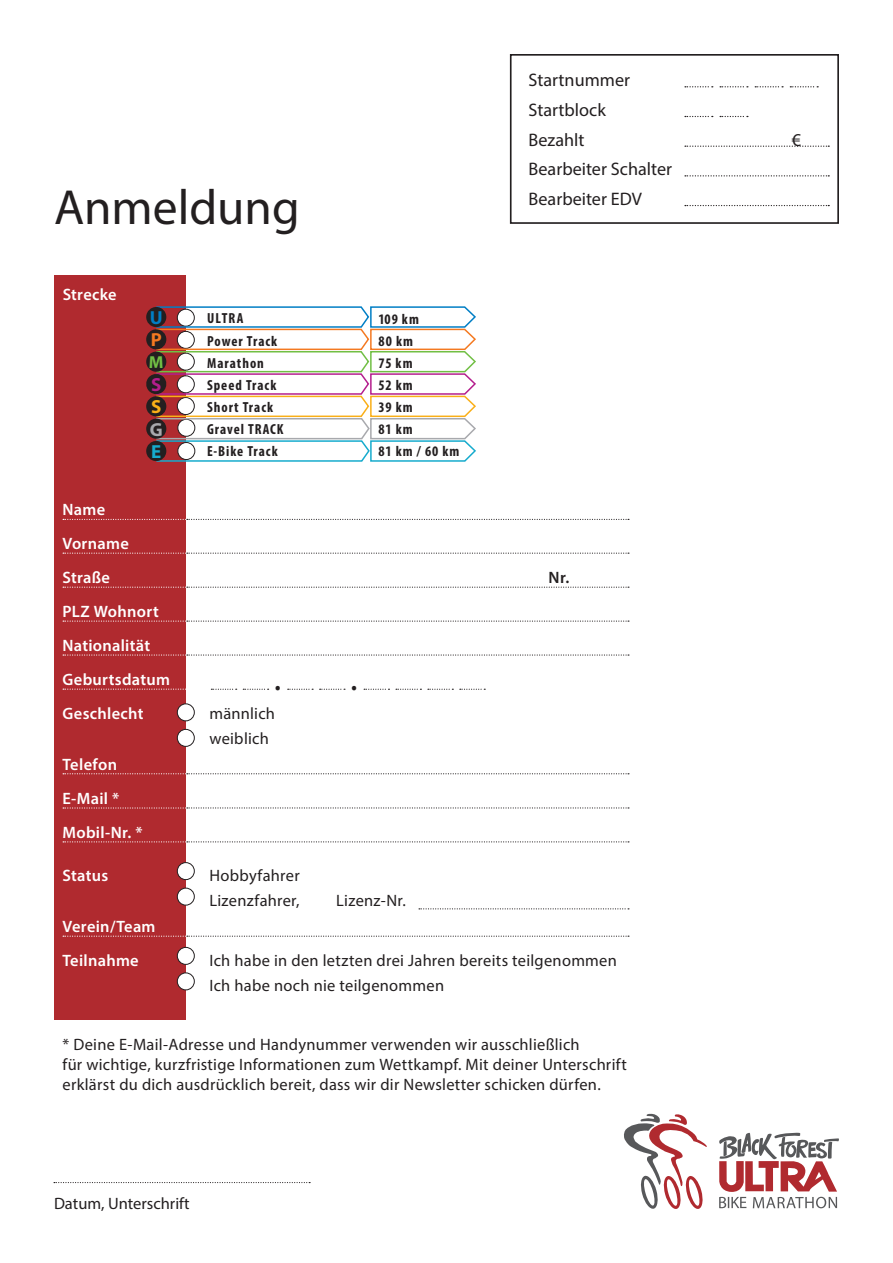
<style>
.page{position:relative;width:893px;height:1263px;background:#fff}
.page>*{position:absolute;margin:0;border:0;box-sizing:border-box;transform-origin:0 0}
.t1{font:49.5px "Myriad Pro";color:#231f20}
.t2{font:36px "Myriad Pro";color:#231f20}
.t3{font:700 18.9px "Myriad Pro";color:#007ec5}
.t4{font:700 18.9px "Myriad Pro";color:#f47921}
.t5{font:700 18.9px "Myriad Pro";color:#b41e8d}
.t6{font:700 18.9px "Myriad Pro";color:#faaf18}
.t7{font:700 18.9px "Myriad Pro";color:#a8a9ad}
.t8{font:700 18.9px "Myriad Pro";color:#16abcd}
.t9{font:18.15px/29.7px "Myriad Pro";color:#231f20}
.t10{font:700 17.4px "Myriad Pro";color:#71bf44}
.t11{font:16.5px/25.5px "Myriad Pro";letter-spacing:.015em;color:#231f20}
.t12{font:600 16.5px/34px "Myriad Pro";letter-spacing:.015em;color:#fff}
.t13{font:600 16.5px "Myriad Pro";color:#231f20}
.t14{font:700 condensed 14.55px/22px "Myriad Pro";letter-spacing:.07em;color:#231f20}
</style>
<div class="page">
<svg style="left:719px;top:1132px;width:120px;height:76px"></svg>
<svg style="left:624px;top:1114px;width:83px;height:95px"></svg>
<svg style="left:54px;top:1182px;width:256px;height:1px"></svg>
<div style="left:510px;top:54px;width:329px;height:170px;border:2px solid #231f20"></div>
<svg style="left:685px;top:146px;width:144px;height:1px"></svg>
<svg style="left:685px;top:175px;width:144px;height:1px"></svg>
<svg style="left:685px;top:205px;width:144px;height:1px"></svg>
<svg style="left:790px;top:86px;width:28px;height:1px"></svg>
<svg style="left:685px;top:86px;width:28px;height:1px"></svg>
<svg style="left:720px;top:86px;width:28px;height:1px"></svg>
<svg style="left:755px;top:86px;width:28px;height:1px"></svg>
<svg style="left:720px;top:116px;width:28px;height:1px"></svg>
<svg style="left:685px;top:116px;width:28px;height:1px"></svg>
<div style="left:54px;top:275px;width:132px;height:744px;background:#b02a2f"></div>
<svg style="left:419px;top:908px;width:210px;height:1px"></svg>
<svg style="left:63px;top:689px;width:123px;height:1px"></svg>
<svg style="left:63px;top:519px;width:566px;height:1px"></svg>
<svg style="left:63px;top:553px;width:566px;height:1px"></svg>
<svg style="left:63px;top:587px;width:566px;height:1px"></svg>
<svg style="left:63px;top:620px;width:566px;height:2px"></svg>
<svg style="left:63px;top:654px;width:566px;height:2px"></svg>
<svg style="left:63px;top:773px;width:566px;height:1px"></svg>
<svg style="left:63px;top:807px;width:566px;height:1px"></svg>
<svg style="left:63px;top:841px;width:566px;height:1px"></svg>
<svg style="left:63px;top:936px;width:566px;height:1px"></svg>
<div style="left:177px;top:704px;width:17px;height:17px;background:#fff;border-radius:50%"></div>
<div style="left:177px;top:703px;width:18px;height:18px;border:1px solid #231f20;border-radius:50%"></div>
<div style="left:177px;top:729px;width:17px;height:17px;background:#fff;border-radius:50%"></div>
<div style="left:177px;top:729px;width:18px;height:18px;border:1px solid #231f20;border-radius:50%"></div>
<div style="left:177px;top:862px;width:17px;height:18px;background:#fff;border-radius:50%"></div>
<div style="left:177px;top:862px;width:18px;height:18px;border:1px solid #231f20;border-radius:50%"></div>
<div style="left:177px;top:888px;width:17px;height:17px;background:#fff;border-radius:50%"></div>
<div style="left:177px;top:888px;width:18px;height:17px;border:1px solid #231f20;border-radius:50%"></div>
<div style="left:177px;top:947px;width:17px;height:17px;background:#fff;border-radius:50%"></div>
<div style="left:177px;top:947px;width:18px;height:18px;border:1px solid #231f20;border-radius:50%"></div>
<div style="left:177px;top:973px;width:17px;height:17px;background:#fff;border-radius:50%"></div>
<div style="left:177px;top:972px;width:18px;height:18px;border:1px solid #231f20;border-radius:50%"></div>
<svg style="left:211px;top:689px;width:26px;height:1px"></svg>
<svg style="left:243px;top:689px;width:26px;height:1px"></svg>
<svg style="left:320px;top:689px;width:25px;height:1px"></svg>
<svg style="left:288px;top:689px;width:25px;height:1px"></svg>
<svg style="left:460px;top:689px;width:25px;height:1px"></svg>
<svg style="left:364px;top:689px;width:25px;height:1px"></svg>
<svg style="left:396px;top:689px;width:25px;height:1px"></svg>
<svg style="left:428px;top:689px;width:25px;height:1px"></svg>
<svg style="left:146px;top:306px;width:330px;height:156px"></svg>
<div style="left:178px;top:442px;width:17px;height:17px;background:#fff;border-radius:50%"></div>
<div style="left:178px;top:442px;width:17px;height:18px;border:1px solid #231f20;border-radius:50%"></div>
<div style="left:146px;top:441px;width:20px;height:20px;background:#231f20;border-radius:50%"></div>
<h1 class="t1" style="left:54px;top:177px;width:247px">Anmeldung</h1>
<p class="t12" style="left:63px;top:277px;width:55px">Strecke</p>
<p class="t12" style="left:63px;top:492px;width:68px">Name<br>Vorname<br>Straße</p>
<p class="t3" style="left:150px;top:305px;width:14px">U</p>
<p class="t4" style="left:151px;top:328px;width:13px">P</p>
<p class="t10" style="left:149px;top:351px;width:16px">M</p>
<p class="t5" style="left:151px;top:372px;width:12px">S</p>
<p class="t6" style="left:151px;top:395px;width:12px">S</p>
<p class="t7" style="left:150px;top:417px;width:14px">G</p>
<p class="t8" style="left:151px;top:439px;width:12px">E</p>
<p class="t12" style="left:63px;top:594px;width:109px">PLZ Wohnort<br>Nationalität<br>Geburtsdatum<br>Geschlecht</p>
<p class="t14" style="left:207px;top:307px;width:78px">ULTRA<br>Power Track<br>Marathon<br>Speed Track<br>Short Track<br>Gravel TRACK<br>E-Bike Track</p>
<p class="t14" style="left:379px;top:307px;width:82px">109 km<br>80 km<br>75 km<br>52 km<br>39 km<br>81 km<br>81 km / 60 km</p>
<h2 class="t2" style="left:274px;top:655px;width:9px">.</h2>
<h2 class="t2" style="left:350px;top:655px;width:9px">.</h2>
<p class="t11" style="left:209px;top:700px;width:67px">männlich weiblich</p>
<p class="t12" style="left:62px;top:747px;width:82px">Telefon<br>E-Mail *<br>Mobil-Nr. *</p>
<p class="t12" style="left:62px;top:857px;width:47px">Status</p>
<p class="t11" style="left:209px;top:862px;width:92px">Hobbyfahrer<br>Lizenzfahrer,</p>
<p class="t11" style="left:336px;top:887px;width:71px">Lizenz-Nr.</p>
<p class="t9" style="left:529px;top:65px;width:145px">Startnummer<br>Startblock<br>Bezahlt<br>Bearbeiter Schalter<br>Bearbeiter EDV</p>
<p class="t13" style="left:549px;top:567px;width:22px">Nr.</p>
<p class="t12" style="left:62px;top:908px;width:95px">Verein/Team<br>Teilnahme</p>
<p class="t11" style="left:209px;top:947px;width:409px">Ich habe in den letzten drei Jahren bereits teilgenommen<br>Ich habe noch nie teilgenommen</p>
<p class="t11" style="left:62px;top:1035px;width:566px;line-height:19.8px">* Deine E-Mail-Adresse und Handynummer verwenden wir ausschließlich<br>für wichtige, kurzfristige Informationen zum Wettkampf. Mit deiner Unterschrift erklärst du dich ausdrücklich bereit, dass wir dir Newsletter schicken dürfen.</p>
<p class="t11" style="left:54px;top:1190px;width:137px">Datum, Unterschrift</p>
<p class="t9" style="left:792px;top:125px;width:11px">€</p>
</div>
